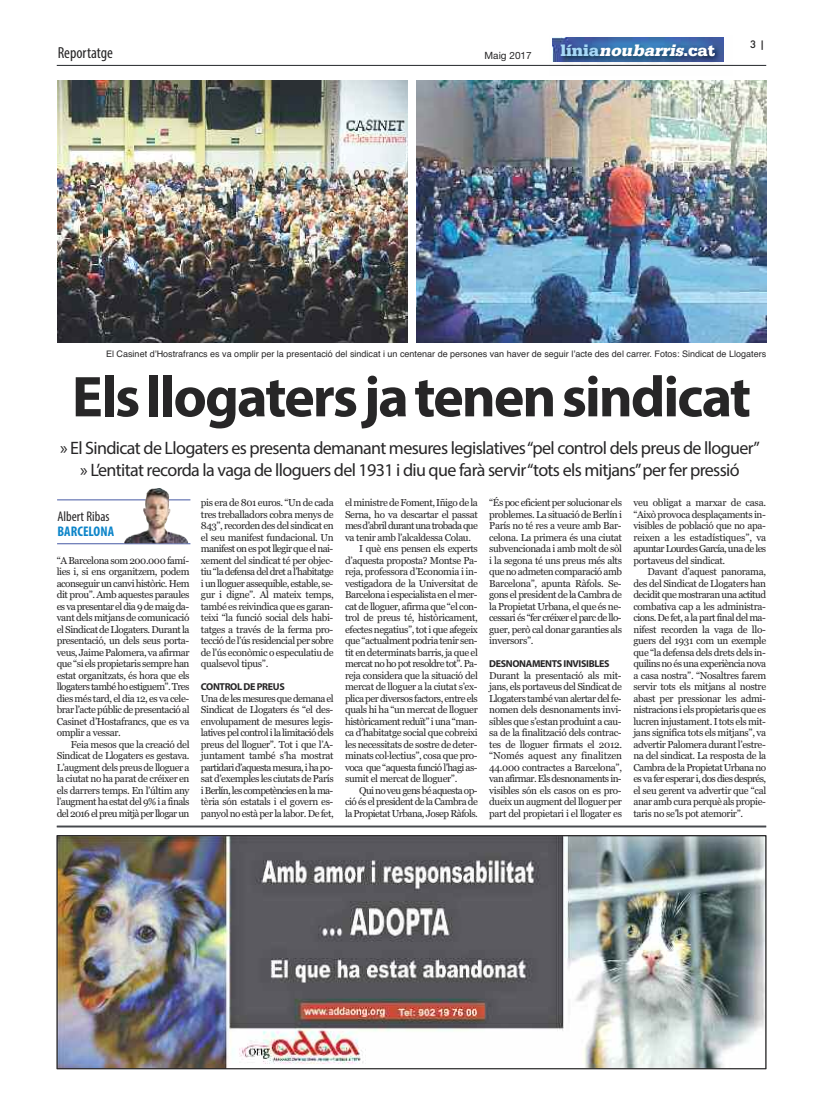
<style>
.page{position:relative;width:823px;height:1106px;background:#fff}
.page>*{position:absolute;margin:0;border:0;box-sizing:border-box;transform-origin:0 0}
.t1{font:700 58px "Myriad Pro";letter-spacing:-.035em;color:#272627}
.t2{font:18px/22px "Myriad Pro";letter-spacing:-.035em;color:#272627;text-align:center}
.t3{font:italic 900 17px "Serifa";color:#fff}
.t4{font:condensed 16px "Myriad Pro";color:#272627}
.t5{font:condensed 14px "Myriad Pro";color:#272627}
.t6{font:700 condensed 14px "Myriad Pro";letter-spacing:.005em;color:#0d85c9}
.t7{font:10px/11.5px "Georgia";letter-spacing:-.04em;color:#272627;text-align:justify}
.t8{font:700 10px "Myriad Pro";letter-spacing:-.035em;color:#272627}
.t9{font:10px "Georgia";letter-spacing:-.06em;color:#272627}
.t10{font:10px "Georgia";letter-spacing:-.07em;color:#272627}
.t11{font:10px "Georgia";letter-spacing:-.065em;color:#272627}
.t12{font:10px "Helvetica Neue";color:#272627}
.t13{font:500 10px "Futura";color:#272627}
.t14{font:9px "Helvetica";color:#272627}
.s1{font-style:normal;color:#a7d8f7}
.s2{font-style:normal}
</style>
<div class="page">
<img style="left:549px;top:37px;width:183px;height:28px">
<img style="left:552px;top:38px;width:171px;height:24px">
<hr style="left:57px;top:65px;width:708px;height:1px;background:#23262b">
<hr style="left:57px;top:826px;width:708px;height:1px;background:#23262b">
<img style="left:59px;top:837px;width:704px;height:230px">
<div style="left:57px;top:835px;width:708px;height:234px;border:1px solid #272627"></div>
<hr style="left:57px;top:499px;width:133px;height:1px;background:#4659a4">
<hr style="left:57px;top:543px;width:133px;height:1px;background:#4659a4">
<img style="left:57px;top:80px;width:350px;height:262px">
<img style="left:416px;top:80px;width:349px;height:262px">
<img style="left:124px;top:488px;width:46px;height:54px">
<h3 class="t4" style="left:58px;top:47px;width:57px">Reportatge</h3>
<p class="t12" style="left:484px;top:50px;width:49px">Maig 2017</p>
<h3 class="t3" style="left:560px;top:44px;width:156px"><span class="s1">l í n i a</span> noubarris<span class="s2">. c a t</span></h3>
<p class="t13" style="left:749px;top:39px;width:16px">3 |</p>
<p class="t14" style="left:106px;top:348px;width:661px">El Casinet d’Hostrafrancs es va omplir per la presentació del sindicat i un centenar de persones van haver de seguir l’acte des del carrer. Fotos: Sindicat de Llogaters</p>
<h1 class="t1" style="left:72px;top:375px;width:680px">Elsllogatersjatenensindicat</h1>
<h2 class="t2" style="left:60px;top:438px;width:701px">» El Sindicat de Llogaters es presenta demanant mesures legislatives“pel control dels preus de lloguer” » L’entitat recorda la vaga de lloguers del 1931 i diu que farà servir“tots els mitjans”per fer pressió</h2>
<h3 class="t5" style="left:57px;top:511px;width:54px">Albert Ribas</h3>
<h3 class="t6" style="left:57px;top:526px;width:58px">BARCELONA</h3>
<p class="t7" style="left:489px;top:497px;width:134px">“És poc eficient per solucionar els problemes. La situació de Berlín i París no té res a veure amb Bar&shy;celona. La primera és una ciutat subvencionada i amb molt de sòl i la segona té uns preus més alts que no admeten comparació amb Barcelona”, apunta Ràfols. Se&shy;gons el president de la Cambra de la Propietat Urbana, el que és ne&shy;cessari és “fer créixer el parc de llo&shy;guer, però cal donar garanties als inversors”.</p>
<p class="t8" style="left:489px;top:660px;width:122px">DESNONAMENTS INVISIBLES</p>
<p class="t7" style="left:489px;top:669px;width:134px">Durant la presentació als mit&shy;jans, els portaveus del Sindicat de Llogaters també van alertar del fe&shy;nomen dels desnonaments invi&shy;sibles que s’estan produint a cau&shy;sa de la finalització dels contrac&shy;tes de lloguer firmats el 2012. “Només aquest any finalitzen 44.000 contractes a Barcelona”, van afirmar. Els desnonaments in&shy;visibles són els casos on es pro&shy;dueix un augment del lloguer per part del propietari i el llogater es</p>
<p class="t7" style="left:633px;top:497px;width:134px">veu obligat a marxar de casa. “Això provoca desplaçaments in&shy;visibles de població que no apa&shy;reixen a les estadístiques”, va apuntar Lourdes García, una de les portaveus del sindicat.</p>
<p class="t7" style="left:633px;top:566px;width:134px;text-indent:14px">Davant d’aquest panorama, des del Sindicat de Llogaters han decidit que mostraran una actitud combativa cap a les administra&shy;cions. De fet, a la part final del ma&shy;nifest recorden la vaga de llo&shy;guers del 1931 com un exemple que “la defensa dels drets dels in&shy;quilins no és una experiència nova a casa nostra”. “Nosaltres farem servir tots els mitjans al nostre abast per pressionar les admi&shy;nistracions i els propietaris que es lucren injustament. I tots els mit&shy;jans significa tots els mitjans”, va advertir Palomera durant l’estre&shy;na del sindicat. La resposta de la Cambra de la Propietat Urbana no es va fer esperar i, dos dies després, el seu gerent va advertir que “cal anar amb cura perquè als propie&shy;taris no se’ls pot atemorir”.</p>
<p class="t7" style="left:201px;top:497px;width:134px">pis era de 801 euros. “Un de cada tres treballadors cobra menys de 843”, recorden des del sindicat en el seu manifest fundacional. Un manifest on es pot llegir que el nai&shy;xement del sindicat té per objec&shy;tiu “la defensa del dret a l’habitatge i un lloguer assequible, estable, se&shy;gur i digne”. Al mateix temps, també es reivindica que es garan&shy;teixi “la funció social dels habi&shy;tatges a través de la ferma pro&shy;tecció de l’ús residencial per sobre de l’ús econòmic o especulatiu de qualsevol tipus”.</p>
<p class="t8" style="left:201px;top:683px;width:85px">CONTROL DE PREUS</p>
<p class="t7" style="left:201px;top:692px;width:134px">Una de les mesures que demana el Sindicat de Llogaters és “el des&shy;envolupament de mesures legis&shy;latives pel control i la limitació dels preus del lloguer”. Tot i que l’A&shy;juntament també s’ha mostrat partidari d’aquesta mesura, i ha po&shy;sat d’exemples les ciutats de París i Berlín, les competències en la ma&shy;tèria són estatals i el govern es&shy;panyol no està per la labor. De fet,</p>
<p class="t7" style="left:345px;top:497px;width:134px">el ministre de Foment, Iñigo de la</p>
<p class="t7" style="left:345px;top:508px;width:134px">Serna, ho va descartar el passat</p>
<p class="t10" style="left:345px;top:520px;width:134px">mes d’abril durant una trobada que</p>
<p class="t7" style="left:345px;top:531px;width:127px">va tenir amb l’alcaldessa Colau.</p>
<p class="t7" style="left:359px;top:543px;width:120px">I què ens pensen els experts</p>
<p class="t7" style="left:345px;top:554px;width:134px">d’aquesta proposta? Montse Pa-</p>
<p class="t7" style="left:345px;top:566px;width:134px">reja, professora d’Economia i in-</p>
<p class="t7" style="left:345px;top:577px;width:134px">vestigadora de la Universitat de</p>
<p class="t7" style="left:345px;top:589px;width:134px">Barcelona i especialista en el mer-</p>
<p class="t7" style="left:345px;top:600px;width:134px">cat de lloguer, afirma que “el con-</p>
<p class="t7" style="left:345px;top:612px;width:134px">trol de preus té, històricament,</p>
<p class="t7" style="left:345px;top:623px;width:134px">efectes negatius”, tot i que afegeix</p>
<p class="t7" style="left:345px;top:635px;width:134px">que “actualment podria tenir sen-</p>
<p class="t7" style="left:345px;top:646px;width:134px">tit en determinats barris, ja que el</p>
<p class="t7" style="left:345px;top:658px;width:134px">mercat no ho pot resoldre tot”. Pa-</p>
<p class="t7" style="left:345px;top:669px;width:134px">reja considera que la situació del</p>
<p class="t7" style="left:345px;top:681px;width:134px">mercat de lloguer a la ciutat s’ex-</p>
<p class="t7" style="left:345px;top:692px;width:134px">plica per diversos factors, entre els</p>
<p class="t7" style="left:345px;top:704px;width:134px">quals hi ha “un mercat de lloguer</p>
<p class="t7" style="left:345px;top:715px;width:134px">històricament reduït” i una “man-</p>
<p class="t7" style="left:345px;top:727px;width:134px">ca d’habitatge social que cobreixi</p>
<p class="t7" style="left:345px;top:738px;width:134px">les necessitats de sostre de deter-</p>
<p class="t7" style="left:345px;top:750px;width:134px">minats col·lectius”, cosa que pro-</p>
<p class="t9" style="left:345px;top:761px;width:134px">voca que “aquesta funció l’hagi as-</p>
<p class="t7" style="left:345px;top:773px;width:114px">sumit el mercat de lloguer”.</p>
<p class="t11" style="left:359px;top:784px;width:120px">Qui no veu gens bé aquesta op-</p>
<p class="t7" style="left:345px;top:796px;width:134px">ció és el president de la Cambra de</p>
<p class="t7" style="left:345px;top:807px;width:134px">la Propietat Urbana, Josep Ràfols.</p>
<p class="t7" style="left:57px;top:554px;width:134px">“A Barcelona som 200.000 famí&shy;lies i, si ens organitzem, podem aconseguir un canvi històric. Hem dit prou”. Amb aquestes paraules es va presentar el dia 9 de maig da&shy;vant dels mitjans de comunicació el Sindicat de Llogaters. Durant la presentació, un dels seus porta&shy;veus, Jaime Palomera, va afirmar que “si els propietaris sempre han estat organitzats, és hora que els llogaters també ho estiguem”. Tres dies més tard, el dia 12, es va cele&shy;brar l’acte públic de presentació al Casinet d’Hostafrancs, que es va omplir a vessar.</p>
<p class="t7" style="left:57px;top:738px;width:134px;text-indent:14px">Feia mesos que la creació del Sindicat de Llogaters es gestava.<br>L’augment dels preus de lloguer a la ciutat no ha parat de créixer en els darrers temps. En l’últim any l’augment ha estat del 9% i a finals del 2016 el preu mitjà per llogar un</p>
</div>
